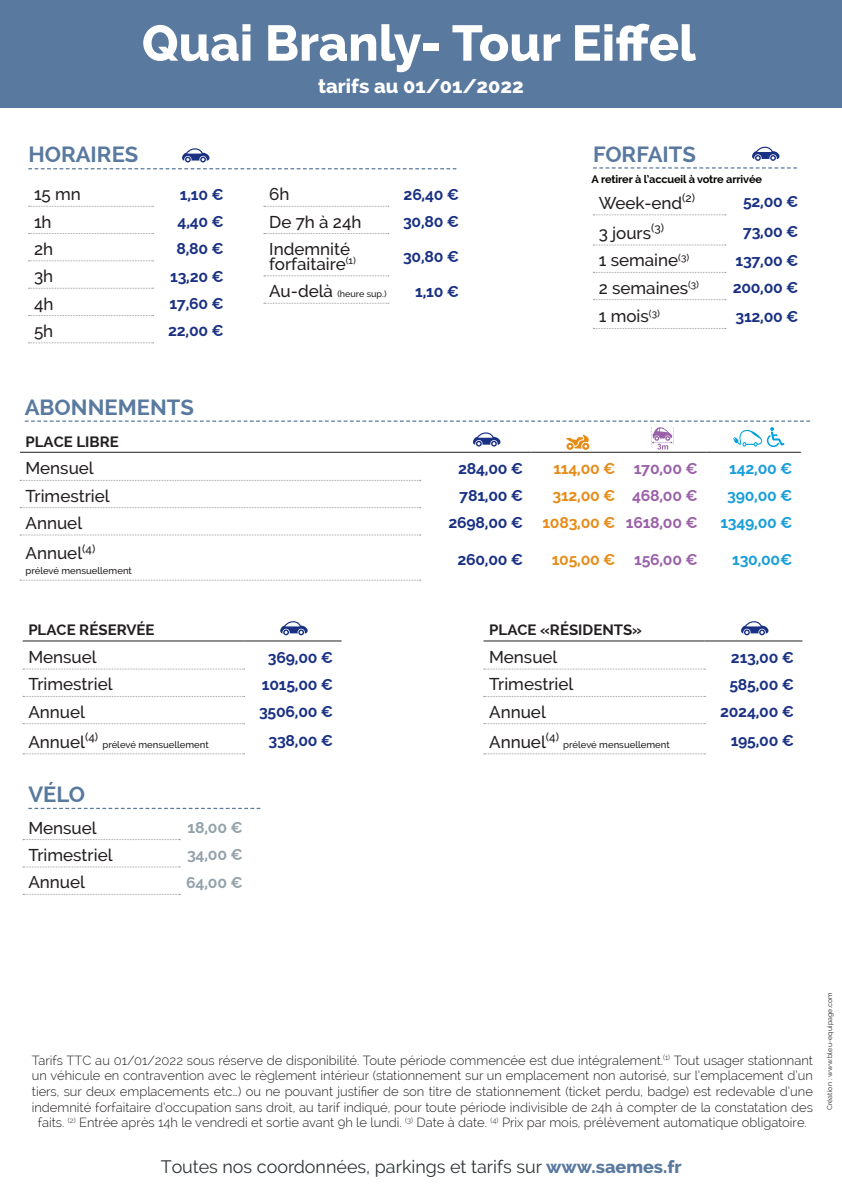
<style>
.page{position:relative;width:842px;height:1191px;background:#fff}
.page>*{position:absolute;margin:0;border:0;box-sizing:border-box;transform-origin:0 0}
.PARKING{font:800 50px "Raleway";color:#fff}
.CATEGORIE{font:700 22px "Raleway";color:#59799f}
.PARKING-2{font:800 20px "Raleway";color:#fff}
.t1{font:17.9px "Raleway";color:#2e3336}
.LIBELLE{font:500 17px/15px "Raleway";color:#231f20}
.PRIX_voiture{font:700 15.8px "Raleway";letter-spacing:-.015em;color:#1a3183}
.PRIX_moto{font:700 15.8px "Raleway";letter-spacing:-.015em;color:#e58c19}
.PRIX_gpl{font:700 15.8px "Raleway";letter-spacing:-.015em;color:#9a61a8}
.PRIX_moto-2{font:700 15.8px "Raleway";letter-spacing:-.015em;color:#189ed9}
.PRIX_velo{font:700 15.8px "Raleway";letter-spacing:-.015em;color:#94a2aa}
.SOUS-CATEGORIE{font:700 15px "Raleway";color:#231f20}
.Mentions_légales{font:300 13px/15.6px "Raleway";color:#231f20;text-align:center}
.PRIX_velo-2{font:700 11px "Raleway";letter-spacing:-.015em;color:#040503}
.LIBELLE-2{font:500 9.5px "Raleway";color:#231f20}
.LIBELLE-3{font:500 9px "Raleway";color:#231f20}
.t2{font:7px "Raleway";letter-spacing:.02em;color:#231f20}
.s1{font-size:17px}
.s2{font-weight:800;color:#59799f}
</style>
<div class="page">
<div style="left:0;top:0;width:842px;height:108px;background:#59799f"></div>
<svg style="left:593px;top:167px;width:204px;height:2px"></svg>
<svg style="left:752px;top:147px;width:27px;height:14px"></svg>
<svg style="left:593px;top:215px;width:133px;height:1px"></svg>
<svg style="left:593px;top:245px;width:133px;height:1px"></svg>
<svg style="left:593px;top:272px;width:133px;height:1px"></svg>
<svg style="left:593px;top:299px;width:133px;height:1px"></svg>
<svg style="left:593px;top:328px;width:133px;height:1px"></svg>
<hr style="left:20px;top:452px;width:400px;height:1px;background:#231f20">
<hr style="left:420px;top:452px;width:111px;height:1px;background:#231f20">
<hr style="left:531px;top:452px;width:93px;height:1px;background:#231f20">
<hr style="left:624px;top:452px;width:82px;height:1px;background:#231f20">
<hr style="left:706px;top:452px;width:95px;height:1px;background:#231f20">
<svg style="left:20px;top:480px;width:401px;height:1px"></svg>
<svg style="left:20px;top:507px;width:401px;height:1px"></svg>
<svg style="left:20px;top:535px;width:401px;height:1px"></svg>
<svg style="left:20px;top:580px;width:401px;height:1px"></svg>
<svg style="left:23px;top:839px;width:157px;height:1px"></svg>
<svg style="left:23px;top:866px;width:157px;height:1px"></svg>
<svg style="left:23px;top:894px;width:157px;height:1px"></svg>
<svg style="left:28px;top:808px;width:232px;height:1px"></svg>
<svg style="left:25px;top:420px;width:785px;height:30px"></svg>
<hr style="left:23px;top:640px;width:221px;height:1px;background:#231f20">
<hr style="left:244px;top:640px;width:98px;height:1px;background:#231f20">
<svg style="left:280px;top:621px;width:28px;height:14px"></svg>
<svg style="left:23px;top:669px;width:222px;height:1px"></svg>
<svg style="left:23px;top:696px;width:222px;height:1px"></svg>
<svg style="left:23px;top:723px;width:222px;height:1px"></svg>
<svg style="left:23px;top:753px;width:222px;height:1px"></svg>
<hr style="left:483px;top:640px;width:222px;height:1px;background:#231f20">
<hr style="left:705px;top:640px;width:97px;height:1px;background:#231f20">
<svg style="left:741px;top:621px;width:27px;height:14px"></svg>
<svg style="left:484px;top:669px;width:221px;height:1px"></svg>
<svg style="left:484px;top:696px;width:221px;height:1px"></svg>
<svg style="left:484px;top:723px;width:221px;height:1px"></svg>
<svg style="left:484px;top:753px;width:221px;height:1px"></svg>
<svg style="left:28px;top:168px;width:428px;height:1px"></svg>
<svg style="left:182px;top:148px;width:27px;height:14px"></svg>
<svg style="left:29px;top:206px;width:125px;height:1px"></svg>
<svg style="left:29px;top:233px;width:125px;height:1px"></svg>
<svg style="left:29px;top:261px;width:125px;height:1px"></svg>
<svg style="left:29px;top:288px;width:125px;height:1px"></svg>
<svg style="left:29px;top:315px;width:125px;height:1px"></svg>
<svg style="left:29px;top:342px;width:125px;height:1px"></svg>
<svg style="left:264px;top:206px;width:125px;height:1px"></svg>
<svg style="left:264px;top:233px;width:125px;height:1px"></svg>
<svg style="left:264px;top:276px;width:125px;height:1px"></svg>
<svg style="left:264px;top:303px;width:125px;height:1px"></svg>
<p class="PARKING" style="left:142px;top:15px;width:556px">Quai Branly- Tour Eiffel</p>
<p class="CATEGORIE" style="left:28px;top:142px;width:111px">HORAIRES</p>
<p class="LIBELLE" style="left:34px;top:187px;width:49px">15 mn</p>
<p class="PRIX_voiture" style="left:180px;top:185px;width:45px">1,10 €</p>
<p class="LIBELLE" style="left:34px;top:214px;width:19px">1h</p>
<p class="PRIX_voiture" style="left:178px;top:212px;width:48px">4,40 €</p>
<p class="LIBELLE" style="left:34px;top:241px;width:21px">2h</p>
<p class="PRIX_voiture" style="left:176px;top:240px;width:49px">8,80 €</p>
<p class="LIBELLE" style="left:34px;top:269px;width:21px">3h</p>
<p class="PRIX_voiture" style="left:170px;top:267px;width:55px">13,20 €</p>
<p class="LIBELLE" style="left:34px;top:296px;width:21px">4h</p>
<p class="PRIX_voiture" style="left:169px;top:294px;width:56px">17,60 €</p>
<p class="LIBELLE" style="left:34px;top:323px;width:21px">5h</p>
<p class="PRIX_voiture" style="left:168px;top:322px;width:57px">22,00 €</p>
<p class="CATEGORIE" style="left:25px;top:394px;width:171px">ABONNEMENTS</p>
<p class="PARKING-2" style="left:318px;top:75px;width:207px">tarifs au 01/01/2022</p>
<p class="LIBELLE" style="left:269px;top:187px;width:22px">6h</p>
<p class="PRIX_voiture" style="left:404px;top:185px;width:57px">26,40 €</p>
<p class="LIBELLE" style="left:269px;top:214px;width:94px">De 7h à 24h</p>
<p class="PRIX_voiture" style="left:403px;top:212px;width:58px">30,80 €</p>
<p class="LIBELLE" style="left:269px;top:241px;width:88px">Indemnité forfaitaire<sup>(1)</sup></p>
<p class="PRIX_voiture" style="left:403px;top:247px;width:58px">30,80 €</p>
<p class="LIBELLE-3" style="left:269px;top:289px;width:119px"><span class="s1">Au-delà</span> (heure sup.)</p>
<p class="PRIX_voiture" style="left:415px;top:282px;width:45px">1,10 €</p>
<p class="CATEGORIE" style="left:593px;top:141px;width:104px">FORFAITS</p>
<p class="PRIX_velo-2" style="left:592px;top:172px;width:172px">A retirer à l’accueil à votre arrivée</p>
<p class="LIBELLE" style="left:599px;top:195px;width:98px">Week-end<sup>(2)</sup></p>
<p class="PRIX_voiture" style="left:743px;top:192px;width:57px">52,00 €</p>
<p class="LIBELLE" style="left:599px;top:226px;width:67px">3 jours<sup>(3)</sup></p>
<p class="PRIX_voiture" style="left:743px;top:222px;width:57px">73,00 €</p>
<p class="LIBELLE" style="left:599px;top:253px;width:92px">1 semaine<sup>(3)</sup></p>
<p class="PRIX_voiture" style="left:735px;top:251px;width:65px">137,00 €</p>
<p class="LIBELLE" style="left:599px;top:280px;width:102px">2 semaines<sup>(3)</sup></p>
<p class="PRIX_voiture" style="left:733px;top:278px;width:67px">200,00 €</p>
<p class="LIBELLE" style="left:599px;top:309px;width:63px">1 mois<sup>(3)</sup></p>
<p class="PRIX_voiture" style="left:735px;top:307px;width:64px">312,00 €</p>
<p class="SOUS-CATEGORIE" style="left:26px;top:433px;width:95px">PLACE LIBRE</p>
<p class="LIBELLE" style="left:26px;top:461px;width:70px">Mensuel</p>
<p class="PRIX_voiture" style="left:458px;top:459px;width:66px">284,00 €</p>
<p class="PRIX_moto" style="left:553px;top:459px;width:63px">114,00 €</p>
<p class="PRIX_gpl" style="left:634px;top:459px;width:65px">170,00 €</p>
<p class="PRIX_moto-2" style="left:729px;top:459px;width:65px">142,00 €</p>
<p class="LIBELLE" style="left:26px;top:488px;width:86px">Trimestriel</p>
<p class="PRIX_voiture" style="left:459px;top:486px;width:65px">781,00 €</p>
<p class="PRIX_moto" style="left:552px;top:486px;width:64px">312,00 €</p>
<p class="PRIX_gpl" style="left:632px;top:486px;width:67px">468,00 €</p>
<p class="PRIX_moto-2" style="left:727px;top:486px;width:67px">390,00 €</p>
<p class="LIBELLE" style="left:26px;top:515px;width:58px">Annuel</p>
<p class="PRIX_voiture" style="left:448px;top:514px;width:76px">2698,00 €</p>
<p class="PRIX_moto" style="left:542px;top:514px;width:75px">1083,00 €</p>
<p class="PRIX_gpl" style="left:626px;top:514px;width:73px">1618,00 €</p>
<p class="PRIX_moto-2" style="left:720px;top:514px;width:73px">1349,00 €</p>
<p class="LIBELLE" style="left:26px;top:546px;width:71px">Annuel<sup>(4)</sup></p>
<p class="LIBELLE-2" style="left:26px;top:565px;width:108px">prélevé mensuellement</p>
<p class="PRIX_voiture" style="left:457px;top:550px;width:67px">260,00 €</p>
<p class="PRIX_moto" style="left:552px;top:550px;width:65px">105,00 €</p>
<p class="PRIX_gpl" style="left:634px;top:550px;width:65px">156,00 €</p>
<p class="PRIX_moto-2" style="left:732px;top:550px;width:62px">130,00€</p>
<p class="SOUS-CATEGORIE" style="left:28px;top:621px;width:128px">PLACE RÉSERVÉE</p>
<p class="LIBELLE" style="left:28px;top:649px;width:70px">Mensuel</p>
<p class="PRIX_voiture" style="left:268px;top:648px;width:67px">369,00 €</p>
<p class="LIBELLE" style="left:28px;top:677px;width:86px">Trimestriel</p>
<p class="PRIX_voiture" style="left:262px;top:675px;width:73px">1015,00 €</p>
<p class="LIBELLE" style="left:28px;top:704px;width:58px">Annuel</p>
<p class="PRIX_voiture" style="left:259px;top:702px;width:76px">3506,00 €</p>
<p class="LIBELLE" style="left:28px;top:734px;width:71px">Annuel<sup>(4)</sup></p>
<p class="LIBELLE-2" style="left:102px;top:739px;width:108px">prélevé mensuellement</p>
<p class="PRIX_voiture" style="left:268px;top:731px;width:66px">338,00 €</p>
<p class="CATEGORIE" style="left:28px;top:782px;width:58px">VÉLO</p>
<p class="LIBELLE" style="left:28px;top:820px;width:70px">Mensuel</p>
<p class="PRIX_velo" style="left:188px;top:818px;width:56px">18,00 €</p>
<p class="LIBELLE" style="left:28px;top:847px;width:86px">Trimestriel</p>
<p class="PRIX_velo" style="left:187px;top:846px;width:57px">34,00 €</p>
<p class="LIBELLE" style="left:28px;top:875px;width:58px">Annuel</p>
<p class="PRIX_velo" style="left:186px;top:873px;width:58px">64,00 €</p>
<p class="SOUS-CATEGORIE" style="left:489px;top:621px;width:154px">PLACE «RÉSIDENTS»</p>
<p class="LIBELLE" style="left:489px;top:649px;width:70px">Mensuel</p>
<p class="PRIX_voiture" style="left:731px;top:648px;width:64px">213,00 €</p>
<p class="LIBELLE" style="left:489px;top:677px;width:86px">Trimestriel</p>
<p class="PRIX_voiture" style="left:729px;top:675px;width:66px">585,00 €</p>
<p class="LIBELLE" style="left:489px;top:704px;width:58px">Annuel</p>
<p class="PRIX_voiture" style="left:720px;top:702px;width:75px">2024,00 €</p>
<p class="LIBELLE" style="left:489px;top:734px;width:71px">Annuel<sup>(4)</sup></p>
<p class="LIBELLE-2" style="left:563px;top:739px;width:108px">prélevé mensuellement</p>
<p class="PRIX_voiture" style="left:731px;top:731px;width:65px">195,00 €</p>
<p class="Mentions_légales" style="left:32px;top:1052px;width:783px">Tarifs TTC au 01/01/2022 sous réserve de disponibilité. Toute période commencée est due intégralement.<sup>(1)</sup> Tout usager stationnant un véhicule en contravention avec le règlement intérieur (stationnement sur un emplacement non autorisé, sur l’emplacement d’un tiers, sur deux emplacements etc…) ou ne pouvant justifier de son titre de stationnement (ticket perdu, badge) est redevable d’une indemnité forfaitaire d’occupation sans droit, au tarif indiqué, pour toute période indivisible de 24h à compter de la constatation des faits. <sup>(2)</sup> Entrée après 14h le vendredi et sortie avant 9h le lundi. <sup>(3)</sup> Date à date. <sup>(4)</sup> Prix par mois, prélèvement automatique obligatoire.</p>
<h3 class="t1" style="left:161px;top:1156px;width:522px">Toutes nos coordonnées, parkings et tarifs sur <span class="s2">www.saemes.fr</span></h3>
<p class="t2" style="left:826px;top:1110px;width:120px;rotate:-90deg">Création : www.bleu-equipage.com</p>
</div>
